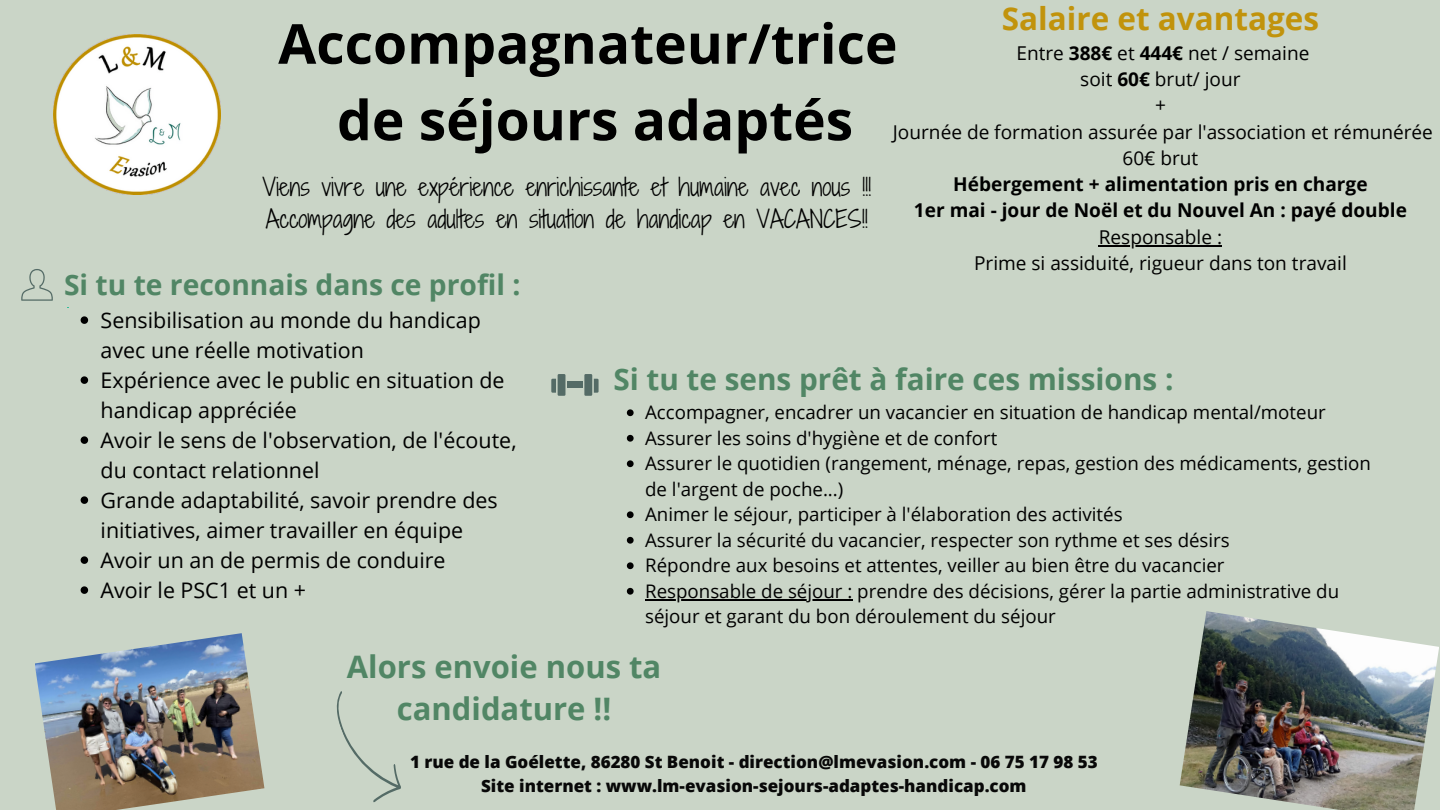
<style>
.page{position:relative;width:1440px;height:810px;background:#cad5c7}
.page>*{position:absolute;margin:0;border:0;box-sizing:border-box;transform-origin:0 0}
.t1{font:700 55.2px/76.5px "Open Sans";color:#000;text-align:center}
.t2{font:700 31.4px "Open Sans";color:#c1930c}
.t3{font:700 31px/42.8px "Open Sans";color:#518665;text-align:center}
.t4{font:700 29.7px "Open Sans";color:#518665}
.t5{font:700 28.2px "Open Sans";color:#518665}
.t6{font:23.4px/32.2px "Shadows Into Light Two";color:#000}
.t7{font:21.5px/30px "Open Sans";color:#000}
.t8{font:19.1px/26.2px "Open Sans";color:#000;text-align:center}
.t9{font:700 19.1px/26.2px "Open Sans";color:#000;text-align:center}
.t10{font:18.7px/25.5px "Open Sans";color:#000}
.t11{font:800 17px/23.2px "Open Sans";color:#080808;text-align:center}
.s1{font-weight:700}
</style>
<div class="page">
<img style="left:53px;top:34px;width:167px;height:160px">
<svg style="left:336px;top:691px;width:65px;height:112px"></svg>
<svg style="left:21px;top:269px;width:32px;height:32px"></svg>
<svg style="left:551px;top:379px;width:5px;height:14px"></svg>
<div style="left:567px;top:382px;width:16px;height:6px;background:#546b66"></div>
<svg style="left:594px;top:379px;width:5px;height:14px"></svg>
<div style="left:558px;top:374px;width:7px;height:22px;background:#546b66;border-radius:2px"></div>
<div style="left:584px;top:374px;width:8px;height:22px;background:#546b66;border-radius:2px"></div>
<img style="left:35px;top:633px;width:229px;height:177px">
<img style="left:1180px;top:611px;width:259px;height:199px">
<svg style="left:627px;top:409px;width:7px;height:7px"></svg>
<svg style="left:627px;top:435px;width:7px;height:7px"></svg>
<svg style="left:627px;top:460px;width:7px;height:7px"></svg>
<svg style="left:627px;top:511px;width:7px;height:7px"></svg>
<svg style="left:627px;top:537px;width:7px;height:7px"></svg>
<svg style="left:627px;top:562px;width:7px;height:7px"></svg>
<svg style="left:627px;top:588px;width:7px;height:7px"></svg>
<hr style="left:645px;top:599px;width:207px;height:2px;background:#000">
<svg style="left:81px;top:316px;width:7px;height:8px"></svg>
<svg style="left:81px;top:376px;width:7px;height:8px"></svg>
<svg style="left:81px;top:436px;width:7px;height:8px"></svg>
<svg style="left:81px;top:496px;width:7px;height:8px"></svg>
<svg style="left:81px;top:556px;width:7px;height:8px"></svg>
<svg style="left:81px;top:586px;width:7px;height:8px"></svg>
<hr style="left:1099px;top:245px;width:123px;height:2px;background:#000">
<h2 class="t2" style="left:1002px;top:-4px;width:319px">Salaire et avantages</h2>
<p class="t8" style="left:893px;top:39px;width:542px">Entre <span class="s1">388€</span> et <span class="s1">444€</span> net / semaine<br>soit <span class="s1">60€</span> brut/ jour<br>+<br>Journée de formation assurée par l'association et rémunérée<br>60€ brut</p>
<p class="t9" style="left:914px;top:171px;width:494px">Hébergement + alimentation pris en charge<br>1er mai - jour de Noël et du Nouvel An : payé double</p>
<p class="t8" style="left:974px;top:223px;width:374px">Responsable :<br>Prime si assiduité, rigueur dans ton travail</p>
<h1 class="t1" style="left:278px;top:4px;width:621px">Accompagnateur/trice de séjours adaptés</h1>
<p class="t6" style="left:262px;top:170px;width:610px">Viens vivre une expérience enrichissante et humaine avec nous !!!<br>Accompagne des adultes en situation de handicap en VACANCES!!</p>
<h3 class="t5" style="left:64px;top:265px;width:458px">Si tu te reconnais dans ce profil :</h3>
<p class="t7" style="left:101px;top:304px;width:418px">Sensibilisation au monde du handicap avec une réelle motivation<br>Expérience avec le public en situation de handicap appréciée<br>Avoir le sens de l'observation, de l'écoute, du contact relationnel<br>Grande adaptabilité, savoir prendre des initiatives, aimer travailler en équipe<br>Avoir un an de permis de conduire<br>Avoir le PSC1 et un +</p>
<h3 class="t4" style="left:613px;top:358px;width:562px">Si tu te sens prêt à faire ces missions :</h3>
<p class="t10" style="left:645px;top:399px;width:727px">Accompagner, encadrer un vacancier en situation de handicap mental/moteur Assurer les soins d'hygiène et de confort<br>Assurer le quotidien (rangement, ménage, repas, gestion des médicaments, gestion de l'argent de poche...)<br>Animer le séjour, participer à l'élaboration des activités<br>Assurer la sécurité du vacancier, respecter son rythme et ses désirs<br>Répondre aux besoins et attentes, veiller au bien être du vacancier<br>Responsable de séjour : prendre des décisions, gérer la partie administrative du séjour et garant du bon déroulement du séjour</p>
<h3 class="t3" style="left:347px;top:644px;width:316px">Alors envoie nous ta candidature !!</h3>
<p class="t11" style="left:410px;top:750px;width:689px">1 rue de la Goélette, 86280 St Benoit - direction@lmevasion.com - 06 75 17 98 53<br>Site internet : www.lm-evasion-sejours-adaptes-handicap.com</p>
</div>
